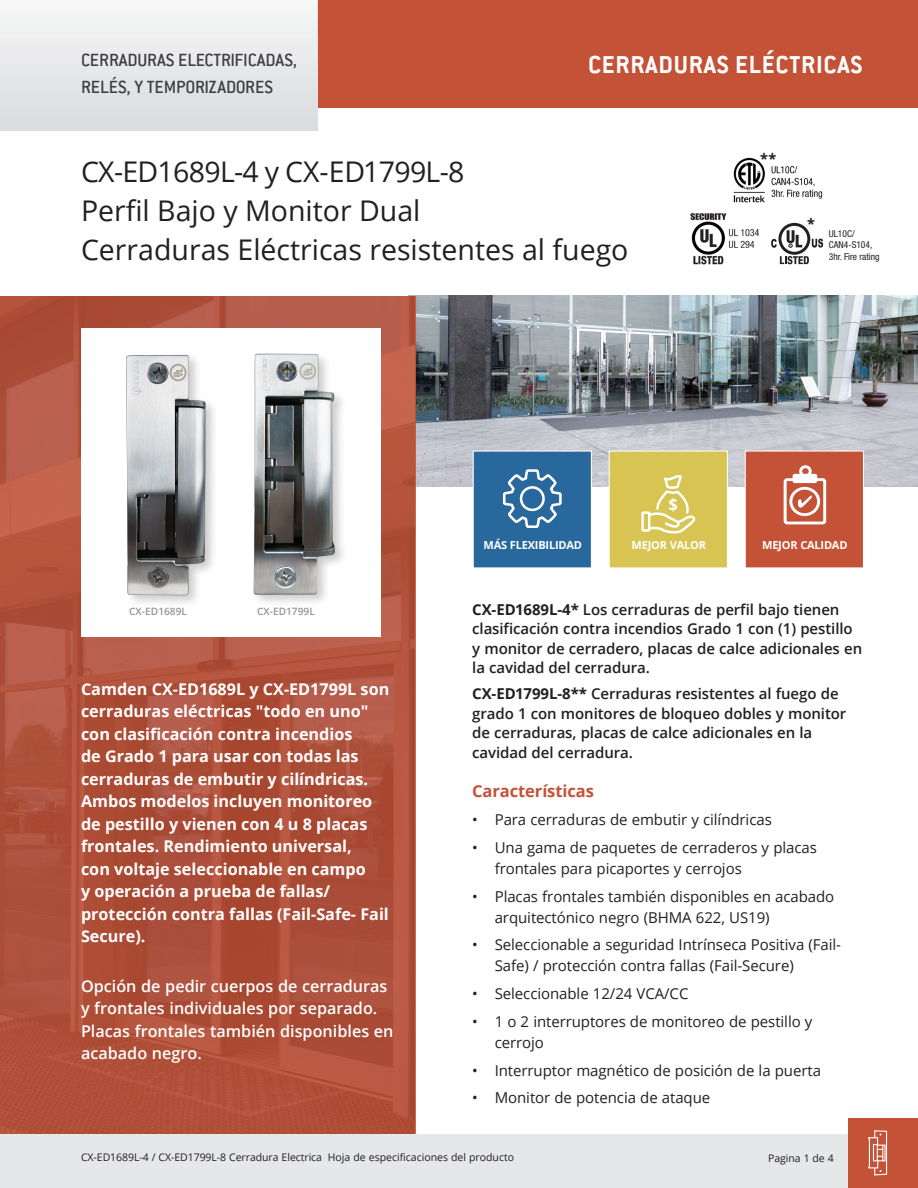
<style>
.page{position:relative;width:918px;height:1188px;background:#fff}
.page>*{position:absolute;margin:0;border:0;box-sizing:border-box;transform-origin:0 0}
.t1{font:28.5px "Open Sans";color:#231f20}
.t2{font:28.5px "Open Sans";letter-spacing:-.025em;color:#231f20}
.N-SS-H_Top_page{font:700 27px "Conduit ITC";letter-spacing:.03em;color:#fff}
.H-SS-Categories{font:500 19.5px/27px "Conduit ITC";letter-spacing:-.005em;color:#3e3e3f}
._2018-FeatureBullets-V1{font:700 16.5px "Open Sans";letter-spacing:-.005em;color:#c45237}
.product_name_v1{font:700 16.2px/22.5px "Open Sans";color:#fff}
.t3{font:600 16.2px/22.5px "Open Sans";color:#fff}
._2018-FeatureBullets-V1-2{font:15px/21px "Open Sans";letter-spacing:-.005em;color:#231f20}
.N-SS-Body_Text{font:600 15px/19.5px "Open Sans";letter-spacing:-.005em;color:#231f20}
.N-SS-Body_Text-2{font:700 14.4px "Open Sans";color:#231f20}
.Body{font:700 11.1px "Open Sans";letter-spacing:-.02em;color:#fff}
.feature_bullets_v1{font:10.5px "Open Sans";letter-spacing:-.005em;color:#231f20}
.product_name_v1-2{font:600 10.2px "Open Sans";color:#939598}
.t4{font:condensed 9.45px/11.6px "Helvetica Neue";color:#231f20}
.s1{font-weight:700}
</style>
<div class="page">
<img style="left:416px;top:296px;width:502px;height:190px">
<svg style="left:0;top:296px;width:416px;height:838px;background:#b0523c"></svg>
<div style="left:81px;top:329px;width:299px;height:308px;background:#fff"></div>
<div style="left:609px;top:451px;width:118px;height:117px;background:#d8c452"></div>
<svg style="left:650px;top:475px;width:46px;height:59px"></svg>
<div style="left:641px;top:511px;width:9px;height:21px;border:2px solid #fff"></div>
<div style="left:609px;top:451px;width:119px;height:117px;border:1px solid #fff"></div>
<div style="left:745px;top:451px;width:118px;height:117px;background:#c45237"></div>
<div style="left:784px;top:478px;width:42px;height:46px;border:3px solid #fff;border-radius:2px"></div>
<div style="left:793px;top:474px;width:24px;height:9px;background:#fff;border-radius:2px"></div>
<div style="left:799px;top:465px;width:13px;height:12px;border:3px solid #fff;border-radius:50%"></div>
<div style="left:789px;top:487px;width:31px;height:29px;border:3px solid #fff;border-radius:50%"></div>
<svg style="left:798px;top:496px;width:14px;height:12px"></svg>
<div style="left:745px;top:451px;width:119px;height:117px;border:1px solid #fff"></div>
<div style="left:251px;top:352px;width:97px;height:255px;background:#231f20;opacity:.23"></div>
<img style="left:252px;top:352px;width:84px;height:246px">
<div style="left:124px;top:352px;width:95px;height:256px;background:#231f20;opacity:.23"></div>
<img style="left:125px;top:352px;width:81px;height:249px">
<img style="left:690px;top:213px;width:69px;height:52px">
<svg style="left:771px;top:223px;width:52px;height:41px"></svg>
<img style="left:733px;top:158px;width:32px;height:44px">
<img style="left:771px;top:166px;width:52px;height:33px">
<div style="left:473px;top:451px;width:119px;height:117px;background:#28689c;border:1px solid #fff"></div>
<svg style="left:503px;top:469px;width:59px;height:59px"></svg>
<div style="left:19px;top:0;width:899px;height:108px;background:#c45237"></div>
<img style="left:0;top:0;width:317px;height:131px">
<div style="left:0;top:1134px;width:918px;height:54px;background:#e6e7e9"></div>
<div style="left:849px;top:1119px;width:69px;height:69px;background:#c45237"></div>
<svg style="left:868px;top:1130px;width:20px;height:46px"></svg>
<p class="H-SS-Categories" style="left:81px;top:47px;width:217px">CERRADURAS ELECTRIFICADAS,<br>RELÉS, Y TEMPORIZADORES</p>
<p class="N-SS-H_Top_page" style="left:588px;top:48px;width:276px">CERRADURAS ELÉCTRICAS</p>
<p class="t2" style="left:81px;top:152px;width:385px">CX-ED1689L-4 y CX-ED1799L-8</p>
<p class="t1" style="left:81px;top:191px;width:341px">Perfil Bajo y Monitor Dual</p>
<p class="t1" style="left:81px;top:230px;width:549px">Cerraduras Eléctricas resistentes al fuego</p>
<p class="N-SS-Body_Text-2" style="left:760px;top:148px;width:18px">**</p>
<p class="N-SS-Body_Text-2" style="left:807px;top:213px;width:9px">*</p>
<p class="t4" style="left:829px;top:227px;width:52px">UL10C/<br>CAN4-S104,<br>3hr. Fire rating</p>
<p class="product_name_v1-2" style="left:129px;top:604px;width:59px">CX-ED1689L</p>
<p class="product_name_v1-2" style="left:257px;top:604px;width:59px">CX-ED1799L</p>
<p class="product_name_v1" style="left:81px;top:677px;width:310px">Camden CX-ED1689L y CX-ED1799L son cerraduras eléctricas "todo en uno" con clasificación contra incendios<br>de Grado 1 para usar con todas las cerraduras de embutir y cilíndricas.<br>Ambos modelos incluyen monitoreo de pestillo y vienen con 4 u 8 placas frontales. Rendimiento universal,<br>con voltaje seleccionable en campo<br>y operación a prueba de fallas/ protección contra fallas (Fail-Safe- Fail Secure).</p>
<p class="t3" style="left:81px;top:974px;width:314px">Opción de pedir cuerpos de cerraduras y frontales individuales por separado.<br>Placas frontales también disponibles en acabado negro.</p>
<p class="Body" style="left:484px;top:537px;width:100px">MÁS FLEXIBILIDAD</p>
<p class="Body" style="left:632px;top:537px;width:76px">MEJOR VALOR</p>
<p class="Body" style="left:762px;top:537px;width:87px">MEJOR CALIDAD</p>
<p class="N-SS-Body_Text" style="left:472px;top:599px;width:391px"><span class="s1">CX-ED1689L-4*</span> Los cerraduras de perfil bajo tienen clasificación contra incendios Grado 1 con (1) pestillo y monitor de cerradero, placas de calce adicionales en la cavidad del cerradura.</p>
<p class="N-SS-Body_Text" style="left:472px;top:684px;width:376px"><span class="s1">CX-ED1799L-8**</span> Cerraduras resistentes al fuego de grado 1 con monitores de bloqueo dobles y monitor de cerraduras, placas de calce adicionales en la cavidad del cerradura.</p>
<p class="_2018-FeatureBullets-V1" style="left:472px;top:780px;width:123px">Características</p>
<p class="_2018-FeatureBullets-V1-2" style="left:472px;top:809px;width:301px">• Para cerraduras de embutir y cilíndricas</p>
<p class="_2018-FeatureBullets-V1-2" style="left:495px;top:837px;width:324px;text-indent:-22px">• Una gama de paquetes de cerraderos y placas frontales para picaportes y cerrojos</p>
<p class="_2018-FeatureBullets-V1-2" style="left:495px;top:885px;width:341px;text-indent:-22px">• Placas frontales también disponibles en acabado arquitectónico negro (BHMA 622, US19)</p>
<p class="_2018-FeatureBullets-V1-2" style="left:495px;top:934px;width:348px;text-indent:-22px">• Seleccionable a seguridad Intrínseca Positiva (Fail-<br>Safe) / protección contra fallas (Fail-Secure)</p>
<p class="_2018-FeatureBullets-V1-2" style="left:472px;top:983px;width:218px">• Seleccionable 12/24 VCA/CC</p>
<p class="_2018-FeatureBullets-V1-2" style="left:495px;top:1011px;width:319px;text-indent:-22px">• 1 o 2 interruptores de monitoreo de pestillo y cerrojo</p>
<p class="_2018-FeatureBullets-V1-2" style="left:472px;top:1059px;width:350px">• Interruptor magnético de posición de la puerta</p>
<p class="_2018-FeatureBullets-V1-2" style="left:472px;top:1087px;width:240px">• Monitor de potencia de ataque</p>
<p class="feature_bullets_v1" style="left:81px;top:1150px;width:435px">CX-ED1689L-4 / CX-ED1799L-8 Cerradura Electrica Hoja de especificaciones del producto</p>
<p class="feature_bullets_v1" style="left:768px;top:1151px;width:67px">Pagina 1 de 4</p>
</div>
